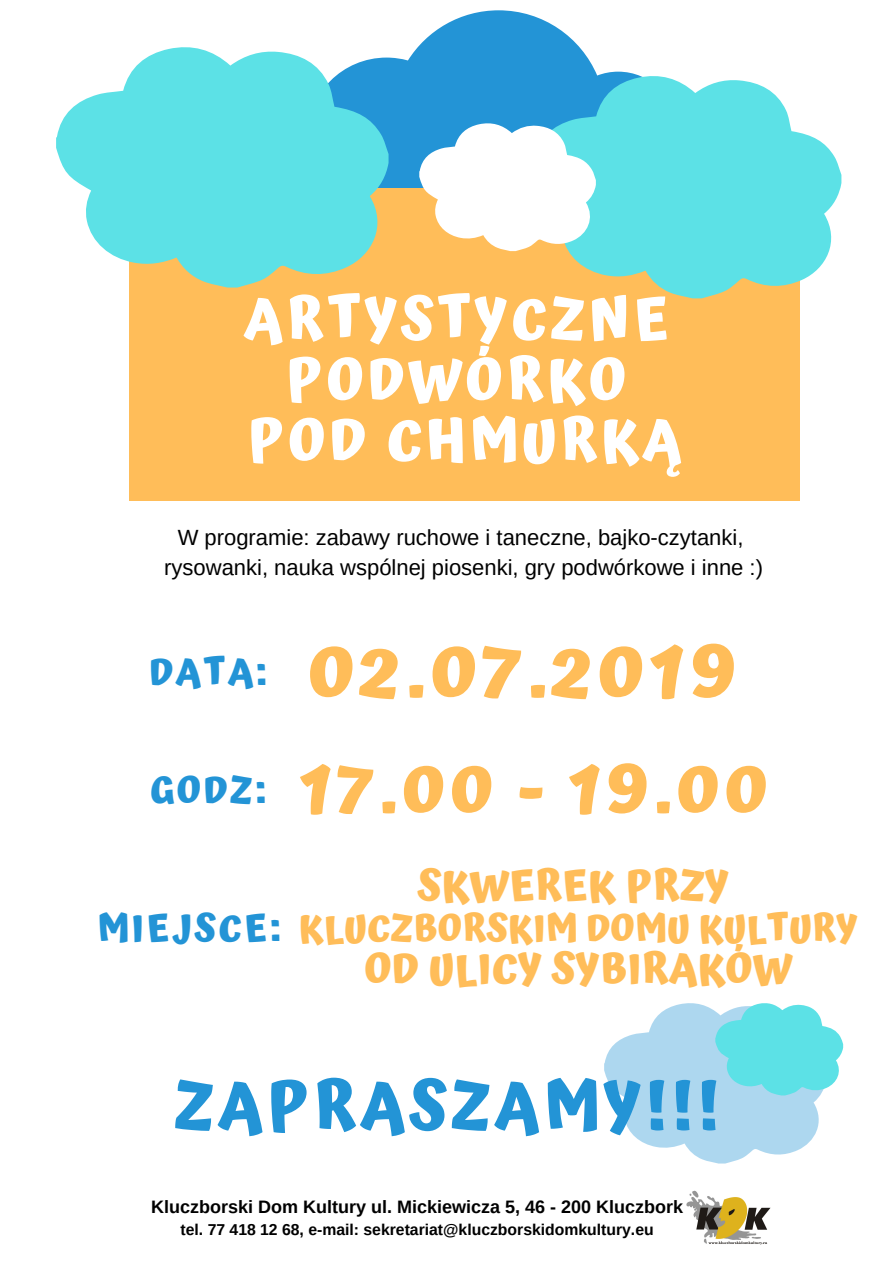
<style>
.page{position:relative;width:893px;height:1263px;background:#fff}
.page>*{position:absolute;margin:0;border:0;box-sizing:border-box;transform-origin:0 0}
.t1{font:700 73.28px "Atma";letter-spacing:.07em;color:#ffbd59}
.t2{font:700 67.88px "Atma";letter-spacing:.07em;color:#ffbd59}
.t3{font:700 66px "Atma";letter-spacing:.07em;color:#2394d6}
.t4{font:700 57.45px/60.5px "Atma";letter-spacing:.07em;color:#fff;text-align:center}
.t5{font:700 42px "Atma";letter-spacing:.01em;color:#ffbd59}
.t6{font:700 37.5px "Atma";letter-spacing:.01em;color:#ffbd59}
.t7{font:700 37.5px "Atma";letter-spacing:.07em;color:#2394d6}
.t8{font:21.98px/30.6px "Arimo";color:#000;text-align:center}
.t9{font:700 18px "Arimo";color:#000}
.t10{font:700 15.75px "Arimo";color:#000}
</style>
<div class="page">
<svg style="left:388px;top:10px;width:252px;height:178px;fill:#2394d6"></svg>
<div style="left:129px;top:188px;width:670px;height:312px;background:#ffbd59"></div>
<svg style="left:534px;top:76px;width:307px;height:222px;fill:#5ce1e6"></svg>
<img style="left:686px;top:1191px;width:84px;height:53px">
<svg style="left:56px;top:47px;width:332px;height:240px;fill:#5ce1e6"></svg>
<svg style="left:419px;top:123px;width:177px;height:128px"></svg>
<svg style="left:604px;top:1003px;width:239px;height:160px"></svg>
<h3 class="t4" style="left:244px;top:289px;width:439px">ARTYSTYCZNE<br>PODWÓRKO<br>POD CHMURKĄ</h3>
<p class="t8" style="left:164px;top:522px;width:600px">W programie: zabawy ruchowe i taneczne, bajko-czytanki, rysowanki, nauka wspólnej piosenki, gry podwórkowe i inne :)</p>
<h3 class="t7" style="left:149px;top:650px;width:119px">DATA:</h3>
<h1 class="t1" style="left:308px;top:627px;width:429px">02.07.2019</h1>
<h3 class="t7" style="left:150px;top:768px;width:117px">GODZ:</h3>
<h2 class="t2" style="left:299px;top:748px;width:470px">17.00 - 19.00</h2>
<h3 class="t7" style="left:97px;top:906px;width:184px">MIEJSCE:</h3>
<h3 class="t5" style="left:418px;top:861px;width:313px">SKWEREK PRZY</h3>
<h3 class="t6" style="left:299px;top:906px;width:560px">KLUCZBORSKIM DOMU KULTURY</h3>
<h3 class="t5" style="left:364px;top:944px;width:429px">OD ULICY SYBIRAKÓW</h3>
<h3 class="t3" style="left:174px;top:1067px;width:546px">ZAPRASZAMY!!!</h3>
<p class="t9" style="left:151px;top:1196px;width:533px">Kluczborski Dom Kultury ul. Mickiewicza 5, 46 - 200 Kluczbork</p>
<p class="t10" style="left:181px;top:1221px;width:474px">tel. 77 418 12 68, e-mail: sekretariat@kluczborskidomkultury.eu</p>
</div>
